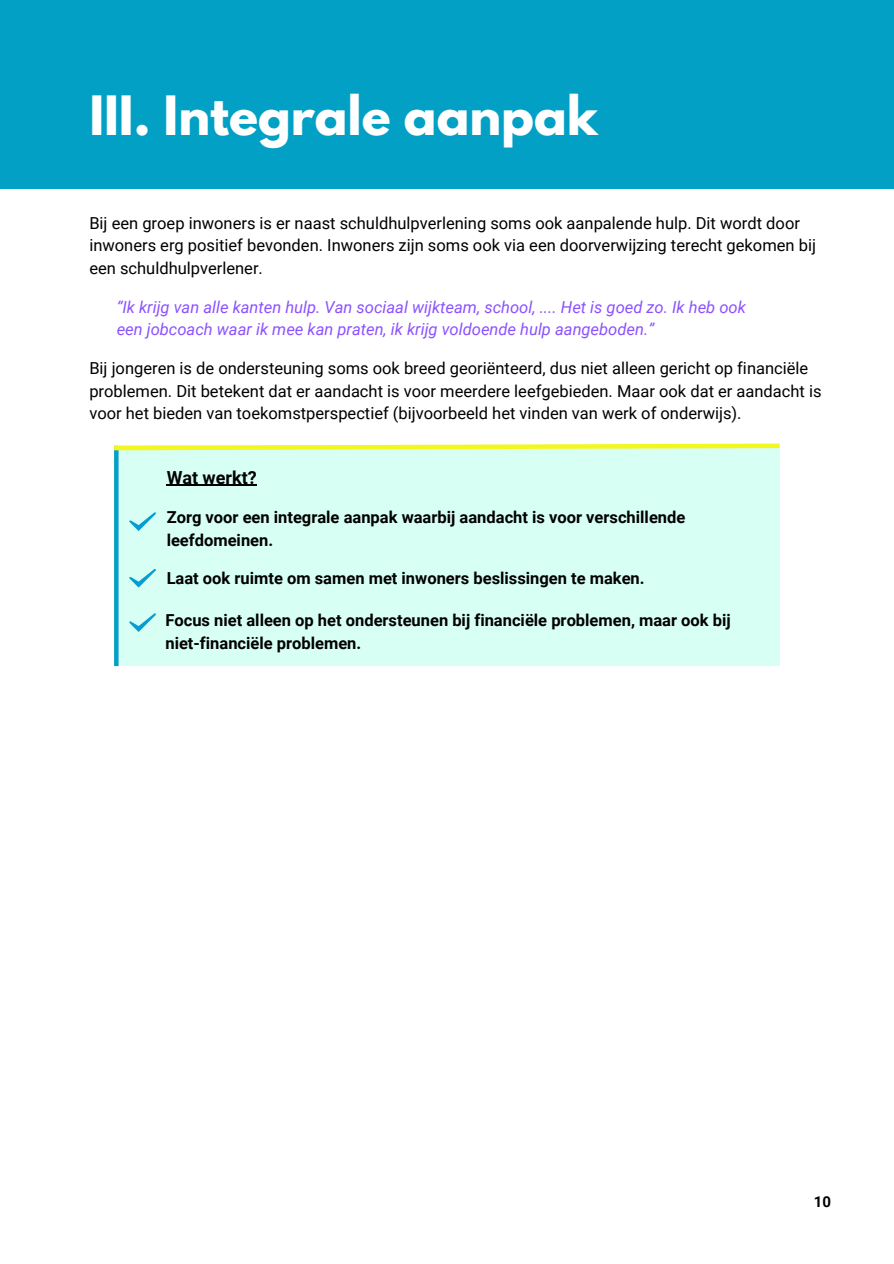
<style>
.page{position:relative;width:894px;height:1264px;background:#fff}
.page>*{position:absolute;margin:0;border:0;box-sizing:border-box;transform-origin:0 0}
.t1{font:700 48px "League Spartan";color:#fff}
.t2{font:700 18px "Roboto";color:#000}
.t3{font:16.5px/22.5px "Roboto";color:#000}
.t4{font:700 16.5px/22.5px "Roboto";color:#000}
.t5{font:italic 16.5px/22.5px "Roboto";color:#8c52ff}
.t6{font:700 15px "Roboto";color:#000}
</style>
<div class="page">
<div style="left:0;top:0;width:893px;height:189px;background:#03a0c5"></div>
<div style="left:119px;top:446px;width:660px;height:220px;background:#d7fff3"></div>
<div style="left:114px;top:446px;width:5px;height:220px;background:#03a0c5"></div>
<svg style="left:114px;top:443px;width:666px;height:9px"></svg>
<svg style="left:129px;top:512px;width:27px;height:19px"></svg>
<hr style="left:167px;top:485px;width:90px;height:1px;background:#000">
<svg style="left:129px;top:568px;width:27px;height:19px"></svg>
<svg style="left:129px;top:613px;width:27px;height:19px"></svg>
<h1 class="t1" style="left:89px;top:92px;width:510px">III. Integrale aanpak</h1>
<p class="t3" style="left:89px;top:212px;width:728px">Bij een groep inwoners is er naast schuldhulpverlening soms ook aanpalende hulp. Dit wordt door inwoners erg positief bevonden. Inwoners zijn soms ook via een doorverwijzing terecht gekomen bij een schuldhulpverlener.</p>
<p class="t5" style="left:117px;top:296px;width:630px">“Ik krijg van alle kanten hulp. Van sociaal wijkteam, school, .... Het is goed zo. Ik heb ook een jobcoach waar ik mee kan praten, ik krijg voldoende hulp aangeboden.”</p>
<h2 class="t3" style="left:89px;top:357px;width:733px">Bij jongeren is de ondersteuning soms ook breed georiënteerd, dus niet alleen gericht op financiële problemen. Dit betekent dat er aandacht is voor meerdere leefgebieden. Maar ook dat er aandacht is voor het bieden van toekomstperspectief (bijvoorbeeld het vinden van werk of onderwijs).</h2>
<h2 class="t2" style="left:167px;top:467px;width:92px">Wat werkt?</h2>
<p class="t4" style="left:167px;top:506px;width:520px">Zorg voor een integrale aanpak waarbij aandacht is voor verschillende leefdomeinen.</p>
<h2 class="t4" style="left:167px;top:567px;width:479px">Laat ook ruimte om samen met inwoners beslissingen te maken.</h2>
<p class="t4" style="left:165px;top:609px;width:566px">Focus niet alleen op het ondersteunen bij financiële problemen, maar ook bij niet-financiële problemen.</p>
<p class="t6" style="left:813px;top:1193px;width:19px">10</p>
</div>
